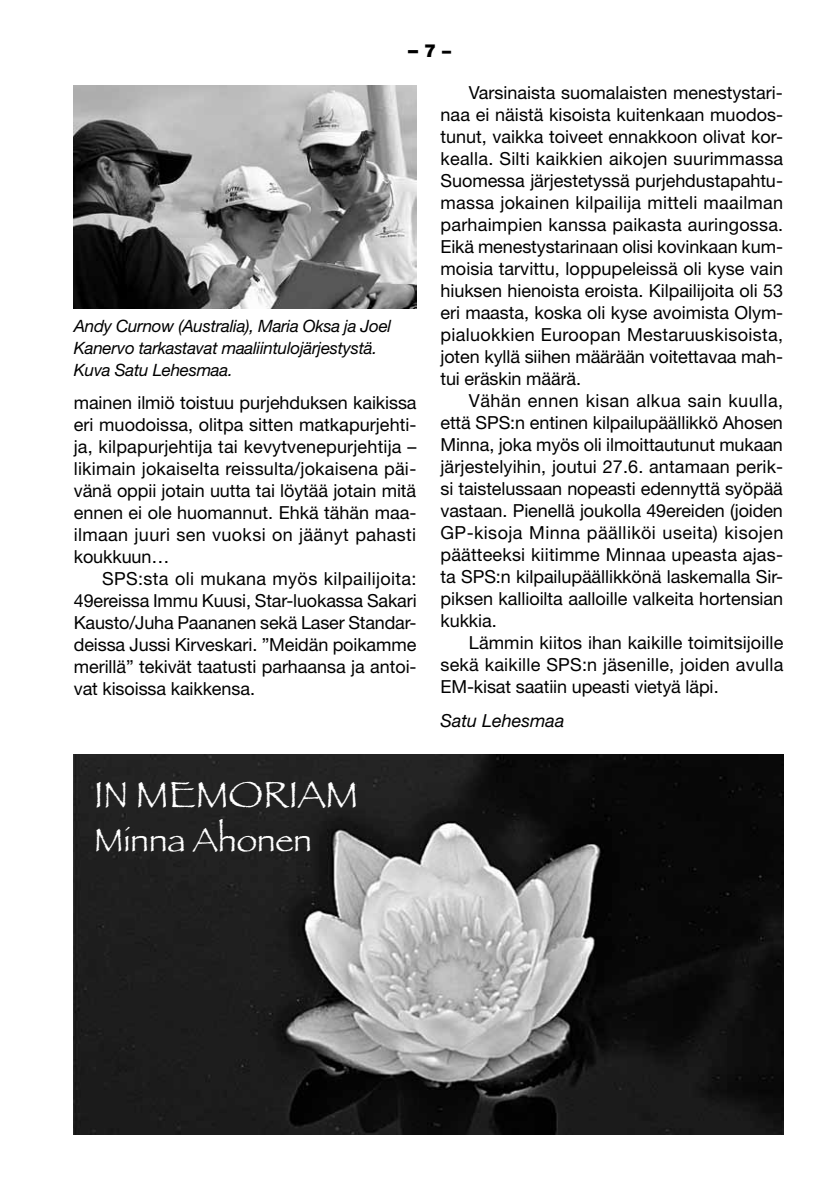
<style>
.page{position:relative;width:840px;height:1191px;background:#fff}
.page>*{position:absolute;margin:0;border:0;box-sizing:border-box;transform-origin:0 0}
.t1{font:38px "Papyrus";letter-spacing:-.005em;color:#fff}
.t2{font:34px "Papyrus";letter-spacing:-.005em;color:#fff}
.t3{font:18px/22px "Helvetica Neue";color:#000;text-align:justify}
.t4{font:italic 18px "Helvetica Neue";color:#000}
.t5{font:900 18px "Helvetica Neue";color:#000}
.t6{font:italic 17px/22px "Helvetica Neue";letter-spacing:-.015em;color:#000}
.s1{font-size:20px}
</style>
<div class="page">
<img style="left:74px;top:85px;width:342px;height:223px">
<img style="left:74px;top:754px;width:708px;height:380px">
<p class="t5" style="left:408px;top:39px;width:45px"><span class="s1">–</span> 7 –</p>
<p class="t6" style="left:74px;top:314px;width:319px">Andy Curnow (Australia), Maria Oksa ja Joel<br>Kanervo tarkastavat maaliintulojärjestystä.<br>Kuva Satu Lehesmaa.</p>
<p class="t3" style="left:74px;top:391px;width:344px">mainen ilmiö toistuu purjehduksen kaikissa eri muodoissa, olitpa sitten matkapurjehti&shy;ja, kilpapurjehtija tai kevytvenepurjehtija – likimain jokaiselta reissulta/jokaisena päi&shy;vänä oppii jotain uutta tai löytää jotain mitä ennen ei ole huomannut. Ehkä tähän maa&shy;ilmaan juuri sen vuoksi on jäänyt pahasti koukkuun…</p>
<p class="t3" style="left:74px;top:567px;width:344px;text-indent:28px">SPS:sta oli mukana myös kilpailijoita:<br>49ereissa Immu Kuusi, Star-luokassa Sakari Kausto/Juha Paananen sekä Laser Standar&shy;deissa Jussi Kirveskari. ”Meidän poikamme merillä” tekivät taatusti parhaansa ja antoi&shy;vat kisoissa kaikkensa.</p>
<h1 class="t1" style="left:94px;top:771px;width:266px">IN MEMORIAM</h1>
<h2 class="t2" style="left:94px;top:819px;width:219px">Minna Ahonen</h2>
<p class="t3" style="left:440px;top:82px;width:344px;text-align:left;text-indent:28px">Varsinaista suomalaisten menestystari&shy;naa ei näistä kisoista kuitenkaan muodos&shy;tunut, vaikka toiveet ennakkoon olivat kor&shy;kealla. Silti kaikkien aikojen suurimmassa Suomessa järjestetyssä purjehdustapahtu&shy;massa jokainen kilpailija mitteli maailman parhaimpien kanssa paikasta auringossa.<br>Eikä menestystarinaan olisi kovinkaan kum&shy;moisia tarvittu, loppupeleissä oli kyse vain hiuksen hienoista eroista. Kilpailijoita oli 53 eri maasta, koska oli kyse avoimista Olym&shy;pialuokkien Euroopan Mestaruuskisoista, joten kyllä siihen määrään voitettavaa mah&shy;tui eräskin määrä.</p>
<p class="t3" style="left:440px;top:389px;width:344px;text-indent:28px">Vähän ennen kisan alkua sain kuulla, että SPS:n entinen kilpailupäällikkö Ahosen Minna, joka myös oli ilmoittautunut mukaan järjestelyihin, joutui 27. 6. antamaan perik&shy;si taistelussaan nopeasti edennyttä syöpää vastaan. Pienellä joukolla 49ereiden (joiden GP-kisoja Minna päälliköi useita) kisojen päätteeksi kiitimme Minnaa upeasta ajas&shy;ta SPS:n kilpailupäällikkönä laskemalla Sir&shy;piksen kallioilta aalloille valkeita hortensian kukkia.</p>
<p class="t3" style="left:440px;top:631px;width:344px;text-indent:28px">Lämmin kiitos ihan kaikille toimitsijoille sekä kaikille SPS:n jäsenille, joiden avulla EM-kisat saatiin upeasti vietyä läpi.</p>
<p class="t4" style="left:440px;top:710px;width:125px">Satu Lehesmaa</p>
</div>
